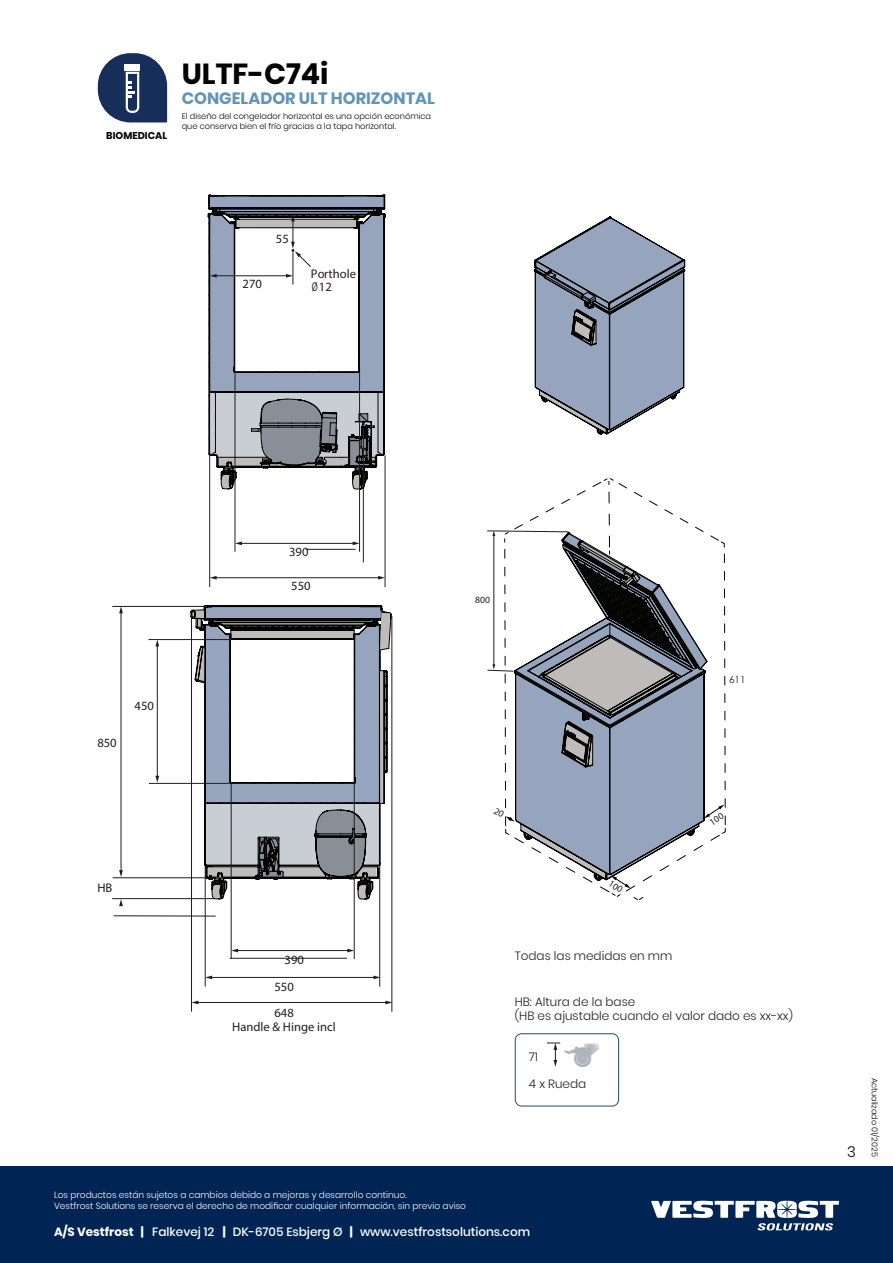
<style>
.page{position:relative;width:893px;height:1263px;background:#fff}
.page>*{position:absolute;margin:0;border:0;box-sizing:border-box;transform-origin:0 0}
.Stor_overskift{font:700 28.95px "Poppins";color:#030304}
.Roman{font:700 16.35px "Poppins";color:#6194b8}
.Toc_style{font:300 15px "Poppins";color:#040503}
.t1{font:12.6px/26.5px "Myriad Pro";color:#201d1e}
.t2{font:12.6px "Myriad Pro";color:#231f20}
.t3{font:300 12px "Poppins";color:#231f20}
.Roman-2{font:500 12px "Poppins";color:#fff}
.Roman-3{font:700 9.9px "Poppins";color:#030304}
.t4{font:9.9px "Century Gothic";color:#231f20}
.t5{font:9.6px "Myriad Pro";color:#201d1e}
.t6{font:300 9px "Poppins";color:#fff}
.t7{font:300 8.25px/9.8px "Poppins";color:#040503}
.s1{font-size:12.75px}
.s2{font-weight:700}
</style>
<div class="page">
<div style="left:0;top:1166px;width:893px;height:97px;background:#002554"></div>
<svg style="left:651px;top:1201px;width:188px;height:29px"></svg>
<svg style="left:98px;top:53px;width:69px;height:69px"></svg>
<div style="left:125px;top:64px;width:15px;height:7px;background:#fff"></div>
<svg style="left:515px;top:1033px;width:104px;height:73px"></svg>
<img style="left:563px;top:1041px;width:37px;height:28px">
<hr style="left:215px;top:577px;width:164px;height:1px;background:#201d1e">
<svg style="left:210px;top:576px;width:7px;height:4px"></svg>
<svg style="left:378px;top:576px;width:7px;height:4px"></svg>
<hr style="left:209px;top:452px;width:1px;height:135px;background:#201d1e">
<hr style="left:385px;top:455px;width:1px;height:132px;background:#201d1e">
<hr style="left:241px;top:543px;width:113px;height:1px;background:#201d1e">
<svg style="left:236px;top:541px;width:6px;height:4px"></svg>
<svg style="left:353px;top:541px;width:6px;height:4px"></svg>
<hr style="left:235px;top:372px;width:1px;height:180px;background:#201d1e">
<hr style="left:359px;top:372px;width:1px;height:180px;background:#201d1e">
<svg style="left:208px;top:195px;width:177px;height:294px"></svg>
<svg style="left:191px;top:606px;width:200px;height:293px"></svg>
<hr style="left:211px;top:977px;width:164px;height:1px;background:#201d1e">
<svg style="left:206px;top:975px;width:6px;height:4px"></svg>
<svg style="left:373px;top:975px;width:6px;height:4px"></svg>
<hr style="left:205px;top:865px;width:1px;height:122px;background:#201d1e">
<hr style="left:379px;top:866px;width:1px;height:121px;background:#201d1e">
<hr style="left:121px;top:612px;width:1px;height:259px;background:#201d1e">
<svg style="left:119px;top:607px;width:4px;height:6px"></svg>
<svg style="left:119px;top:870px;width:4px;height:7px"></svg>
<hr style="left:113px;top:877px;width:93px;height:1px;background:#201d1e">
<hr style="left:237px;top:950px;width:112px;height:1px;background:#201d1e">
<svg style="left:232px;top:949px;width:6px;height:3px"></svg>
<svg style="left:347px;top:949px;width:7px;height:3px"></svg>
<hr style="left:231px;top:783px;width:1px;height:176px;background:#201d1e">
<hr style="left:354px;top:782px;width:1px;height:177px;background:#201d1e">
<hr style="left:112px;top:606px;width:95px;height:1px;background:#201d1e">
<svg style="left:119px;top:899px;width:4px;height:7px"></svg>
<hr style="left:112px;top:898px;width:102px;height:1px;background:#201d1e">
<hr style="left:197px;top:1002px;width:190px;height:1px;background:#201d1e">
<svg style="left:192px;top:1001px;width:6px;height:3px"></svg>
<svg style="left:385px;top:1001px;width:7px;height:3px"></svg>
<hr style="left:191px;top:615px;width:1px;height:397px;background:#201d1e">
<hr style="left:392px;top:616px;width:1px;height:396px;background:#201d1e">
<hr style="left:157px;top:645px;width:1px;height:132px;background:#201d1e">
<svg style="left:155px;top:640px;width:4px;height:6px"></svg>
<svg style="left:155px;top:776px;width:4px;height:7px"></svg>
<hr style="left:149px;top:783px;width:80px;height:1px;background:#201d1e">
<hr style="left:148px;top:639px;width:85px;height:1px;background:#201d1e">
<svg style="left:534px;top:216px;width:151px;height:219px"></svg>
<hr style="left:114px;top:915px;width:102px;height:1px;background:#201d1e">
<hr style="left:306px;top:549px;width:50px;height:1px;background:#201d1e">
<hr style="left:363px;top:429px;width:1px;height:133px;background:#201d1e">
<hr style="left:230px;top:958px;width:117px;height:1px;background:#201d1e">
<svg style="left:487px;top:478px;width:239px;height:422px"></svg>
<p class="Roman-3" style="left:106px;top:130px;width:62px">BIOMEDICAL</p>
<p class="Stor_overskift" style="left:182px;top:57px;width:148px">ULTF-C74i</p>
<p class="Roman" style="left:182px;top:89px;width:255px">CONGELADOR ULT HORIZONTAL</p>
<p class="t7" style="left:182px;top:111px;width:251px">El diseño del congelador horizontal es una opción económica que conserva bien el frío gracias a la tapa horizontal.</p>
<h3 class="t1" style="left:243px;top:270px;width:21px">270</h3>
<h3 class="t1" style="left:276px;top:225px;width:14px">55</h3>
<h3 class="t2" style="left:311px;top:266px;width:47px">Porthole</h3>
<h3 class="t2" style="left:312px;top:279px;width:21px"><span class="s1">Ø</span>12</h3>
<h3 class="t1" style="left:289px;top:538px;width:21px">390</h3>
<h3 class="t1" style="left:97px;top:730px;width:21px">850</h3>
<h3 class="t1" style="left:135px;top:692px;width:21px">450</h3>
<h3 class="t1" style="left:291px;top:573px;width:21px">550</h3>
<p class="t5" style="left:475px;top:594px;width:16px">800</p>
<p class="t4" style="left:729px;top:672px;width:18px">611</p>
<h3 class="t1" style="left:97px;top:874px;width:17px">HB</h3>
<h3 class="t1" style="left:274px;top:946px;width:31px;text-indent:10px">390<br>550</h3>
<h3 class="t1" style="left:232px;top:1013px;width:105px">Handle &amp; Hinge incl</h3>
<h3 class="t1" style="left:275px;top:999px;width:21px">648</h3>
<p class="t6" style="left:54px;top:1190px;width:354px">Los productos están sujetos a cambios debido a mejoras y desarrollo continuo.</p>
<p class="t6" style="left:54px;top:1200px;width:414px">Vestfrost Solutions se reserva el derecho de modificar cualquier información, sin previo aviso</p>
<p class="t3" style="left:515px;top:949px;width:159px">Todas las medidas en mm</p>
<p class="t3" style="left:515px;top:995px;width:122px">HB: Altura de la base</p>
<p class="t3" style="left:515px;top:1009px;width:280px">(HB es ajustable cuando el valor dado es xx-xx)</p>
<p class="t3" style="left:529px;top:1050px;width:11px">71</p>
<p class="t3" style="left:529px;top:1077px;width:59px">4 x Rueda</p>
<p class="Roman-2" style="left:54px;top:1225px;width:478px"><span class="s2">A/S Vestfrost |</span> Falkevej 12 <span class="s2">|</span> DK-6705 Esbjerg Ø <span class="s2">|</span> www.vestfrostsolutions.com</p>
<p class="Toc_style" style="left:847px;top:1143px;width:10px">3</p>
<p class="t7" style="left:879px;top:1078px;width:80px;rotate:90deg">Actualizado 01/2025</p>
</div>
